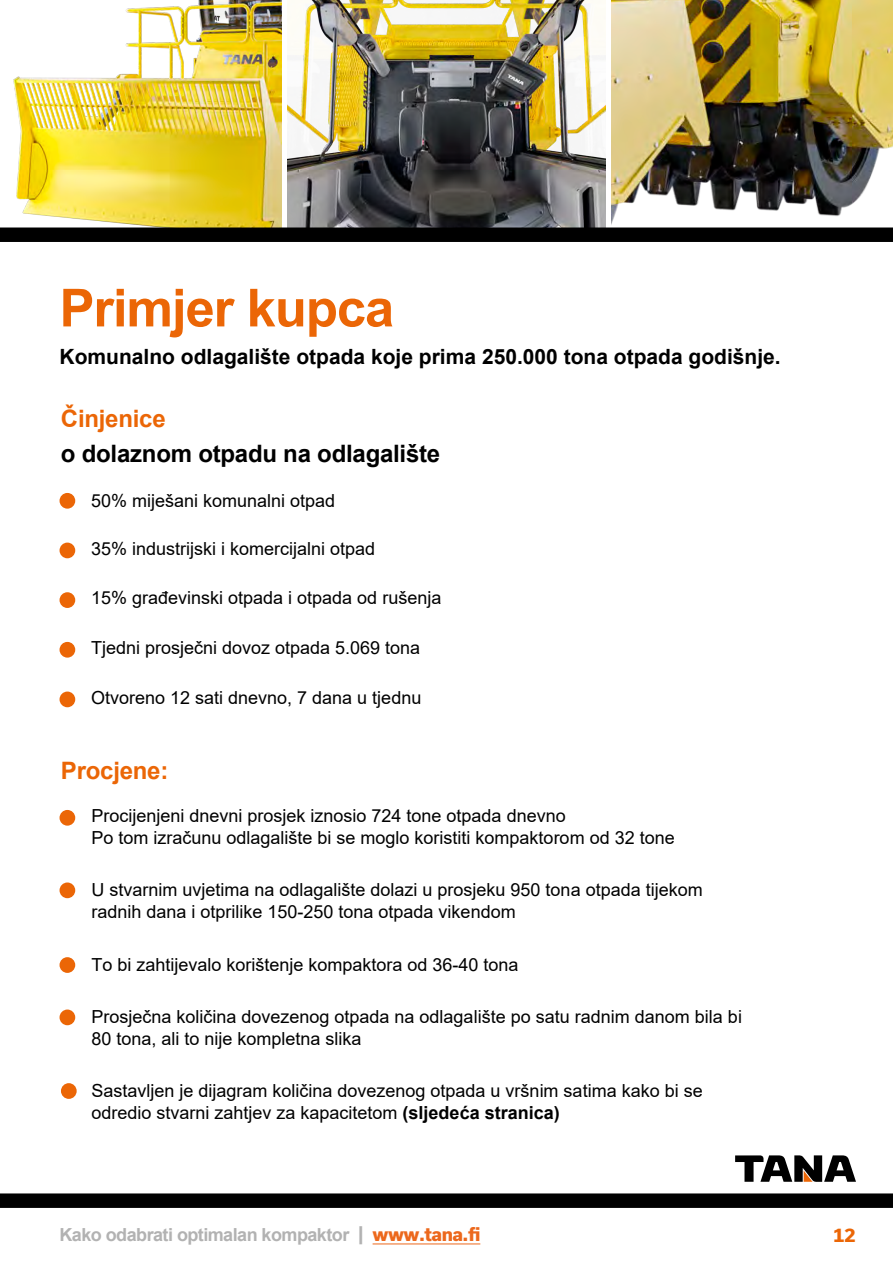
<style>
.page{position:relative;width:893px;height:1263px;background:#fff}
.page>*{position:absolute;margin:0;border:0;box-sizing:border-box;transform-origin:0 0}
.Väliotsikko{font:700 52.5px "Arial";letter-spacing:-.02em;color:#eb6606}
.Väliotsikko-2{font:700 24px/34.5px "Arial";letter-spacing:-.01em;color:#000}
.Väliotsikko-3{font:700 24px "Arial";letter-spacing:-.01em;color:#eb6606}
.Väliotsikko-4{font:700 21px "Arial";color:#000}
.t1{font:800 18.15px "Usual";color:#eb6606}
.t2{font:18px/21.8px "Arial";color:#000}
.t3{font:700 18px "Arial";letter-spacing:-.03em;color:#b2b2b2}
.s1{color:#eb6606}
.s2{font-weight:700}
.s3{font-family:"Usual";font-weight:800}
.s4{font-family:"Usual";font-weight:800;color:#ec681c}
</style>
<div class="page">
<svg style="left:0;top:1193px;width:893px;height:15px"></svg>
<img style="left:13px;top:0;width:268px;height:227px">
<img style="left:288px;top:0;width:317px;height:227px">
<img style="left:612px;top:0;width:281px;height:223px">
<div style="left:0;top:227px;width:893px;height:15px;background:#000"></div>
<svg style="left:735px;top:1155px;width:121px;height:27px"></svg>
<div style="left:60px;top:493px;width:15px;height:16px;background:#eb6606;border-radius:50%"></div>
<div style="left:60px;top:810px;width:15px;height:16px;background:#eb6606;border-radius:50%"></div>
<div style="left:60px;top:642px;width:15px;height:16px;background:#eb6606;border-radius:50%"></div>
<div style="left:60px;top:1009px;width:15px;height:16px;background:#eb6606;border-radius:50%"></div>
<div style="left:60px;top:543px;width:15px;height:15px;background:#eb6606;border-radius:50%"></div>
<div style="left:60px;top:882px;width:15px;height:16px;background:#eb6606;border-radius:50%"></div>
<div style="left:60px;top:691px;width:15px;height:16px;background:#eb6606;border-radius:50%"></div>
<div style="left:61px;top:1083px;width:16px;height:16px;background:#eb6606;border-radius:50%"></div>
<div style="left:60px;top:592px;width:15px;height:16px;background:#eb6606;border-radius:50%"></div>
<div style="left:60px;top:957px;width:15px;height:16px;background:#eb6606;border-radius:50%"></div>
<hr style="left:373px;top:1243px;width:107px;height:1px;background:#ec681c">
<p class="Väliotsikko" style="left:60px;top:271px;width:336px">Primjer kupca</p>
<p class="Väliotsikko-4" style="left:60px;top:342px;width:723px">Komunalno odlagalište otpada koje prima 250.000 tona otpada godišnje.</p>
<p class="Väliotsikko-2" style="left:61px;top:402px;width:381px"><span class="s1">Činjenice<br></span>o dolaznom otpadu na odlagalište</p>
<p class="t2" style="left:91px;top:490px;width:246px">50% miješani komunalni otpad</p>
<p class="t2" style="left:91px;top:537px;width:286px">35% industrijski i komercijalni otpad</p>
<p class="t2" style="left:91px;top:587px;width:352px">15% građevinski otpada i otpada od rušenja</p>
<p class="t2" style="left:91px;top:636px;width:331px">Tjedni prosječni dovoz otpada 5.069 tona</p>
<p class="t2" style="left:91px;top:687px;width:332px">Otvoreno 12 sati dnevno, 7 dana u tjednu</p>
<p class="Väliotsikko-3" style="left:61px;top:754px;width:109px">Procjene:</p>
<p class="t2" style="left:91px;top:805px;width:585px">Procijenjeni dnevni prosjek iznosio 724 tone otpada dnevno<br>Po tom izračunu odlagalište bi se moglo koristiti kompaktorom od 32 tone</p>
<p class="t2" style="left:91px;top:879px;width:613px">U stvarnim uvjetima na odlagalište dolazi u prosjeku 950 tona otpada tijekom radnih dana i otprilike 150-250 tona otpada vikendom</p>
<p class="t2" style="left:91px;top:953px;width:429px">To bi zahtijevalo korištenje kompaktora od 36-40 tona</p>
<p class="t2" style="left:91px;top:1005px;width:652px">Prosječna količina dovezenog otpada na odlagalište po satu radnim danom bila bi<br>80 tona, ali to nije kompletna slika</p>
<p class="t2" style="left:91px;top:1080px;width:613px">Sastavljen je dijagram količina dovezenog otpada u vršnim satima kako bi se odredio stvarni zahtjev za kapacitetom <span class="s2">(sljedeća stranica)</span></p>
<p class="t3" style="left:60px;top:1222px;width:422px">Kako odabrati optimalan kompaktor <span class="s3">|</span> <span class="s4">www.tana.fi</span></p>
<p class="t1" style="left:833px;top:1224px;width:25px">12</p>
</div>
